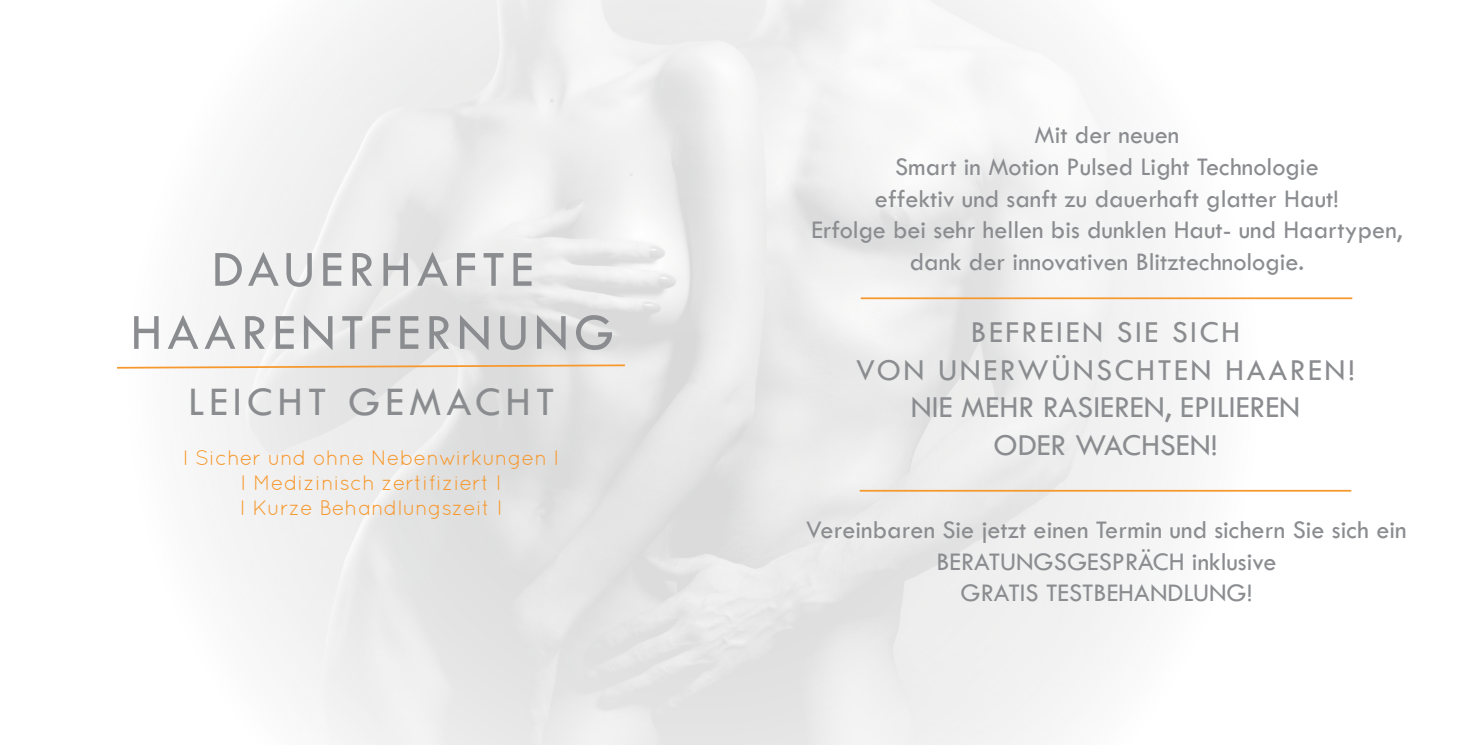
<style>
.page{position:relative;width:1479px;height:745px;background:#fff}
.page>*{position:absolute;margin:0;border:0;box-sizing:border-box;transform-origin:0 0}
.t1{font:52.5px/63px "Tw Cen";letter-spacing:.1em;color:#8a8c8f;text-align:center}
.t2{font:42px "Tw Cen";letter-spacing:.12em;color:#8a8c8f}
.t3{font:31.5px/37.8px "Tw Cen";letter-spacing:.055em;color:#8a8c8f;text-align:center}
.t4{font:26.25px/31.5px "Tw Cen";color:#8a8c8f;text-align:center}
.t5{font:21px/25.2px "Quicksand";color:#f7982d;text-align:center}
</style>
<div class="page">
<svg style="left:117px;top:363px;width:509px;height:6px"></svg>
<hr style="left:860px;top:297px;width:492px;height:2px;background:#f7982d">
<hr style="left:859px;top:489px;width:492px;height:2px;background:#f7982d">
<h1 class="t1" style="left:130px;top:237px;width:485px">DAUERHAFTE<br>HAARENTFERNUNG</h1>
<h2 class="t2" style="left:188px;top:376px;width:367px">LEICHT GEMACHT</h2>
<p class="t5" style="left:183px;top:444px;width:378px">I Sicher und ohne Nebenwirkungen I<br>I Medizinisch zertifiziert I<br>I Kurze Behandlungszeit I</p>
<p class="t4" style="left:811px;top:119px;width:592px">Mit der neuen<br>Smart in Motion Pulsed Light Technologie<br>effektiv und sanft zu dauerhaft glatter Haut!<br>Erfolge bei sehr hellen bis dunklen Haut- und Haartypen, dank der innovativen Blitztechnologie.</p>
<p class="t3" style="left:856px;top:312px;width:500px">BEFREIEN SIE SICH<br>VON UNERWÜNSCHTEN HAAREN!<br>NIE MEHR RASIEREN, EPILIEREN<br>ODER WACHSEN!</p>
<p class="t4" style="left:806px;top:513px;width:602px">Vereinbaren Sie jetzt einen Termin und sichern Sie sich ein<br>BERATUNGSGESPRÄCH inklusive<br>GRATIS TESTBEHANDLUNG!</p>
</div>
